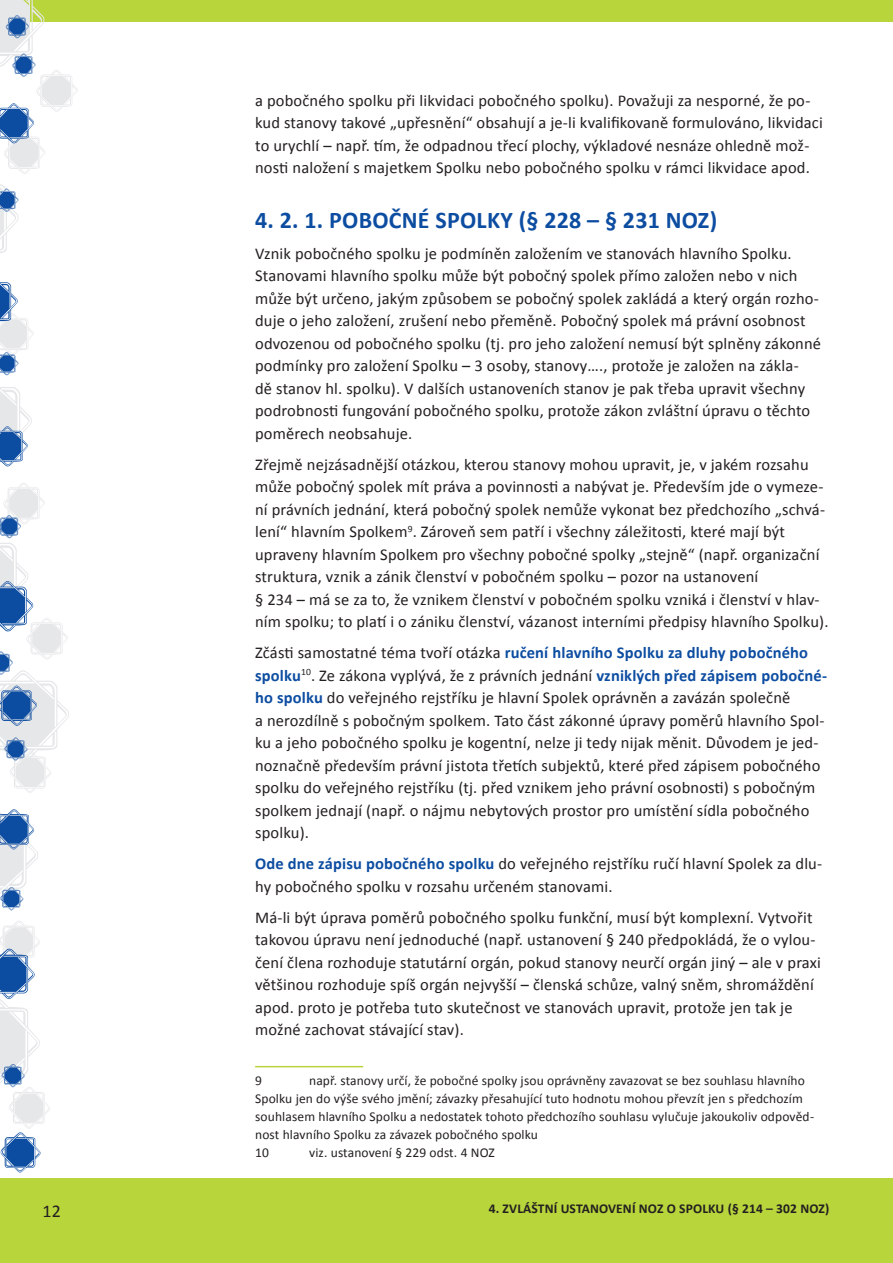
<style>
.page{position:relative;width:893px;height:1263px;background:#fff}
.page>*{position:absolute;margin:0;border:0;box-sizing:border-box;transform-origin:0 0}
.t1{font:700 24px "Calibri";letter-spacing:.01em;color:#0d4da1}
.t2{font:18px "Calibri";color:#231f20}
.t3{font:16.5px/22.5px "Calibri";letter-spacing:.01em;color:#231f20}
.footnote{font:13.5px/18px "Calibri";letter-spacing:.01em;color:#231f20}
.t4{font:700 13.5px "Calibri";letter-spacing:.01em;color:#231f20}
.s1{font-weight:700;color:#0d4da1}
</style>
<div class="page">
<div style="left:0;top:0;width:893px;height:21px;background:#b8d53c"></div>
<svg style="left:0;top:0;width:78px;height:253px"></svg>
<svg style="left:0;top:282px;width:34px;height:185px"></svg>
<svg style="left:0;top:921px;width:50px;height:252px"></svg>
<svg style="left:0;top:482px;width:69px;height:311px"></svg>
<svg style="left:0;top:809px;width:38px;height:102px"></svg>
<div style="left:0;top:1178px;width:893px;height:85px;background:#b8d53c"></div>
<hr style="left:255px;top:1066px;width:108px;height:1px;background:#b8d53c">
<p class="t3" style="left:255px;top:89px;width:569px">a pobočného spolku při likvidaci pobočného spolku). Považuji za nesporné, že po&shy;kud stanovy takové „upřesnění“ obsahují a je-li kvalifikovaně formulováno, likvidaci to urychlí – např. tím, že odpadnou třecí plochy, výkladové nesnáze ohledně mož&shy;nosti naložení s majetkem Spolku nebo pobočného spolku v rámci likvidace apod.</p>
<h3 class="t1" style="left:255px;top:204px;width:463px">4. 2. 1. POBOČNÉ SPOLKY (§ 228 – § 231 NOZ)</h3>
<p class="t3" style="left:255px;top:242px;width:568px">Vznik pobočného spolku je podmíněn založením ve stanovách hlavního Spolku.<br>Stanovami hlavního spolku může být pobočný spolek přímo založen nebo v nich může být určeno, jakým způsobem se pobočný spolek zakládá a který orgán rozho&shy;duje o jeho založení, zrušení nebo přeměně. Pobočný spolek má právní osobnost odvozenou od pobočného spolku (tj. pro jeho založení nemusí být splněny zákonné podmínky pro založení Spolku – 3 osoby, stanovy…., protože je založen na zákla-<br>dě stanov hl. spolku). V dalších ustanoveních stanov je pak třeba upravit všechny podrobnosti fungování pobočného spolku, protože zákon zvláštní úpravu o těchto poměrech neobsahuje.</p>
<p class="t3" style="left:255px;top:453px;width:575px">Zřejmě nejzásadnější otázkou, kterou stanovy mohou upravit, je, v jakém rozsahu může pobočný spolek mít práva a povinnosti a nabývat je. Především jde o vymeze&shy;ní právních jednání, která pobočný spolek nemůže vykonat bez předchozího „schvá&shy;lení“ hlavním Spolkem<sup>9</sup>. Zároveň sem patří i všechny záležitosti, které mají být upraveny hlavním Spolkem pro všechny pobočné spolky „stejně“ (např. organizační struktura, vznik a zánik členství v pobočném spolku – pozor na ustanovení<br>§ 234 – má se za to, že vznikem členství v pobočném spolku vzniká i členství v hlav&shy;ním spolku; to platí i o zániku členství, vázanost interními předpisy hlavního Spolku).</p>
<p class="t3" style="left:255px;top:642px;width:573px">Zčásti samostatné téma tvoří otázka <span class="s1">ručení hlavního Spolku za dluhy pobočného spolku</span><sup>10</sup>. Ze zákona vyplývá, že z právních jednání <span class="s1">vzniklých před zápisem pobočné&shy;ho spolku</span> do veřejného rejstříku je hlavní Spolek oprávněn a zavázán společně<br>a nerozdílně s pobočným spolkem. Tato část zákonné úpravy poměrů hlavního Spol&shy;ku a jeho pobočného spolku je kogentní, nelze ji tedy nijak měnit. Důvodem je jed&shy;noznačně především právní jistota třetích subjektů, které před zápisem pobočného spolku do veřejného rejstříku (tj. před vznikem jeho právní osobnosti) s pobočným spolkem jednají (např. o nájmu nebytových prostor pro umístění sídla pobočného spolku).</p>
<p class="t3" style="left:255px;top:853px;width:569px"><span class="s1">Ode dne zápisu pobočného spolku</span> do veřejného rejstříku ručí hlavní Spolek za dlu&shy;hy pobočného spolku v rozsahu určeném stanovami.</p>
<p class="t3" style="left:255px;top:906px;width:567px">Má-li být úprava poměrů pobočného spolku funkční, musí být komplexní. Vytvořit takovou úpravu není jednoduché (např. ustanovení § 240 předpokládá, že o vylou&shy;čení člena rozhoduje statutární orgán, pokud stanovy neurčí orgán jiný – ale v praxi většinou rozhoduje spíš orgán nejvyšší – členská schůze, valný sněm, shromáždění apod. proto je potřeba tuto skutečnost ve stanovách upravit, protože jen tak je možné zachovat stávající stav).</p>
<p class="footnote" style="left:255px;top:1071px;width:8px">9</p>
<p class="footnote" style="left:255px;top:1071px;width:560px;text-indent:54px">např. stanovy určí, že pobočné spolky jsou oprávněny zavazovat se bez souhlasu hlavního Spolku jen do výše svého jmění; závazky přesahující tuto hodnotu mohou převzít jen s předchozím souhlasem hlavního Spolku a nedostatek tohoto předchozího souhlasu vylučuje jakoukoliv odpověd&shy;nost hlavního Spolku za závazek pobočného spolku</p>
<p class="footnote" style="left:255px;top:1143px;width:15px">10</p>
<p class="footnote" style="left:309px;top:1143px;width:187px">viz. ustanovení § 229 odst. 4 NOZ</p>
<p class="t2" style="left:43px;top:1199px;width:20px">12</p>
<p class="t4" style="left:489px;top:1200px;width:342px">4. ZVLÁŠTNÍ USTANOVENÍ NOZ O SPOLKU (§ 214 – 302 NOZ)</p>
</div>
